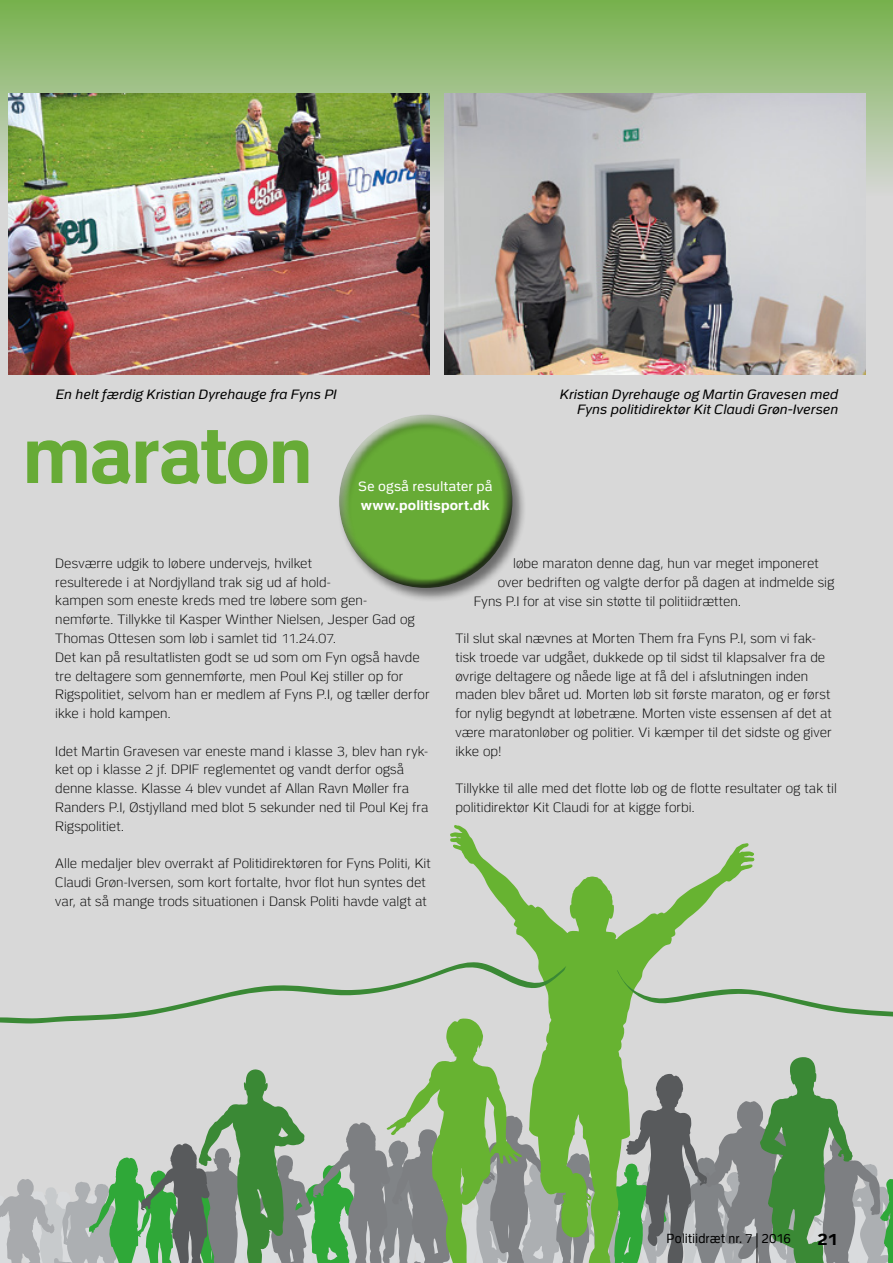
<style>
.page{position:relative;width:893px;height:1263px;background:#d8d8d8}
.page>*{position:absolute;margin:0;border:0;box-sizing:border-box;transform-origin:0 0}
.t1{font:700 79.2px "Politi";letter-spacing:-.02em;color:#67ab36;scale:.91 1}
.t2{font:700 16.5px "Politi";color:#000}
.t3{font:300 13.5px/18.8px "Politi";color:#000}
.t4{font:italic 13.5px/15px "Politi";letter-spacing:.01em;color:#000;text-align:right}
.t5{font:13.5px "Politi";letter-spacing:.01em;color:#fff}
.t6{font:700 13.5px "Politi";letter-spacing:.01em;color:#fff}
.t7{font:13.2px "Politi";letter-spacing:.005em;color:#000;scale:.91 1}
</style>
<div class="page">
<svg style="left:450px;top:825px;width:305px;height:136px"></svg>
<svg style="left:0;top:961px;width:893px;height:302px"></svg>
<div style="left:0;top:0;width:893px;height:196px;background:linear-gradient(to bottom,#78b24e,#d2d4d0)"></div>
<hr style="left:757px;top:1233px;width:1px;height:30px;background:#000">
<img style="left:9px;top:94px;width:421px;height:280px">
<img style="left:445px;top:94px;width:420px;height:280px">
<div style="left:337px;top:412px;width:190px;height:190px;background:#000;opacity:.5"></div>
<div style="left:328px;top:412px;width:190px;height:177px;background:#d8d8d8"></div>
<div style="left:328px;top:412px;width:180px;height:136px;background:#fff;opacity:.75"></div>
<div style="left:341px;top:442px;width:177px;height:147px;background:#000;opacity:.75"></div>
<p class="t4" style="left:55px;top:387px;width:282px">En helt færdig Kristian Dyrehauge fra Fyns PI</p>
<h1 class="t1" style="left:23px;top:413px;width:321px">maraton</h1>
<p class="t5" style="left:358px;top:479px;width:136px">Se også resultater på</p>
<p class="t6" style="left:361px;top:498px;width:130px">www.politisport.dk</p>
<p class="t4" style="left:559px;top:387px;width:280px">Kristian Dyrehauge og Martin Gravesen med<br>Fyns politidirektør Kit Claudi Grøn-Iversen</p>
<p class="t3" style="left:55px;top:554px;width:376px">Desværre udgik to løbere undervejs, hvilket<br>resulterede i at Nordjylland trak sig ud af hold-<br>kampen som eneste kreds med tre løbere som gen-<br>nemførte. Tillykke til Kasper Winther Nielsen, Jesper Gad og Thomas Ottesen som løb i samlet tid 11.24.07.<br>Det kan på resultatlisten godt se ud som om Fyn også havde tre deltagere som gennemførte, men Poul Kej stiller op for Rigspolitiet, selvom han er medlem af Fyns P.I, og tæller derfor ikke i hold kampen.</p>
<p class="t3" style="left:55px;top:742px;width:375px">Idet Martin Gravesen var eneste mand i klasse 3, blev han ryk&shy;ket op i klasse 2 jf. DPIF reglementet og vandt derfor også denne klasse. Klasse 4 blev vundet af Allan Ravn Møller fra Randers P.I, Østjylland med blot 5 sekunder ned til Poul Kej fra Rigspolitiet.</p>
<p class="t3" style="left:55px;top:854px;width:377px">Alle medaljer blev overrakt af Politidirektøren for Fyns Politi, Kit<br>Claudi Grøn-Iversen, som kort fortalte, hvor flot hun syntes det var, at så mange trods situationen i Dansk Politi havde valgt at</p>
<p class="t3" style="left:513px;top:554px;width:307px">løbe maraton denne dag, hun var meget imponeret</p>
<p class="t3" style="left:498px;top:573px;width:338px">over bedriften og valgte derfor på dagen at indmelde sig</p>
<p class="t3" style="left:474px;top:592px;width:269px">Fyns P.I for at vise sin støtte til politiidrætten.</p>
<p class="t3" style="left:455px;top:629px;width:378px">Til slut skal nævnes at Morten Them fra Fyns P.I, som vi fak&shy;tisk troede var udgået, dukkede op til sidst til klapsalver fra de øvrige deltagere og nåede lige at få del i afslutningen inden maden blev båret ud. Morten løb sit første maraton, og er først for nylig begyndt at løbetræne. Morten viste essensen af det at være maratonløber og politier. Vi kæmper til det sidste og giver ikke op!</p>
<p class="t3" style="left:455px;top:779px;width:383px">Tillykke til alle med det flotte løb og de flotte resultater og tak til politidirektør Kit Claudi for at kigge forbi.</p>
<p class="t7" style="left:667px;top:1231px;width:138px">Politiidræt nr. 7 2016</p>
<p class="t2" style="left:817px;top:1230px;width:22px">21</p>
</div>
